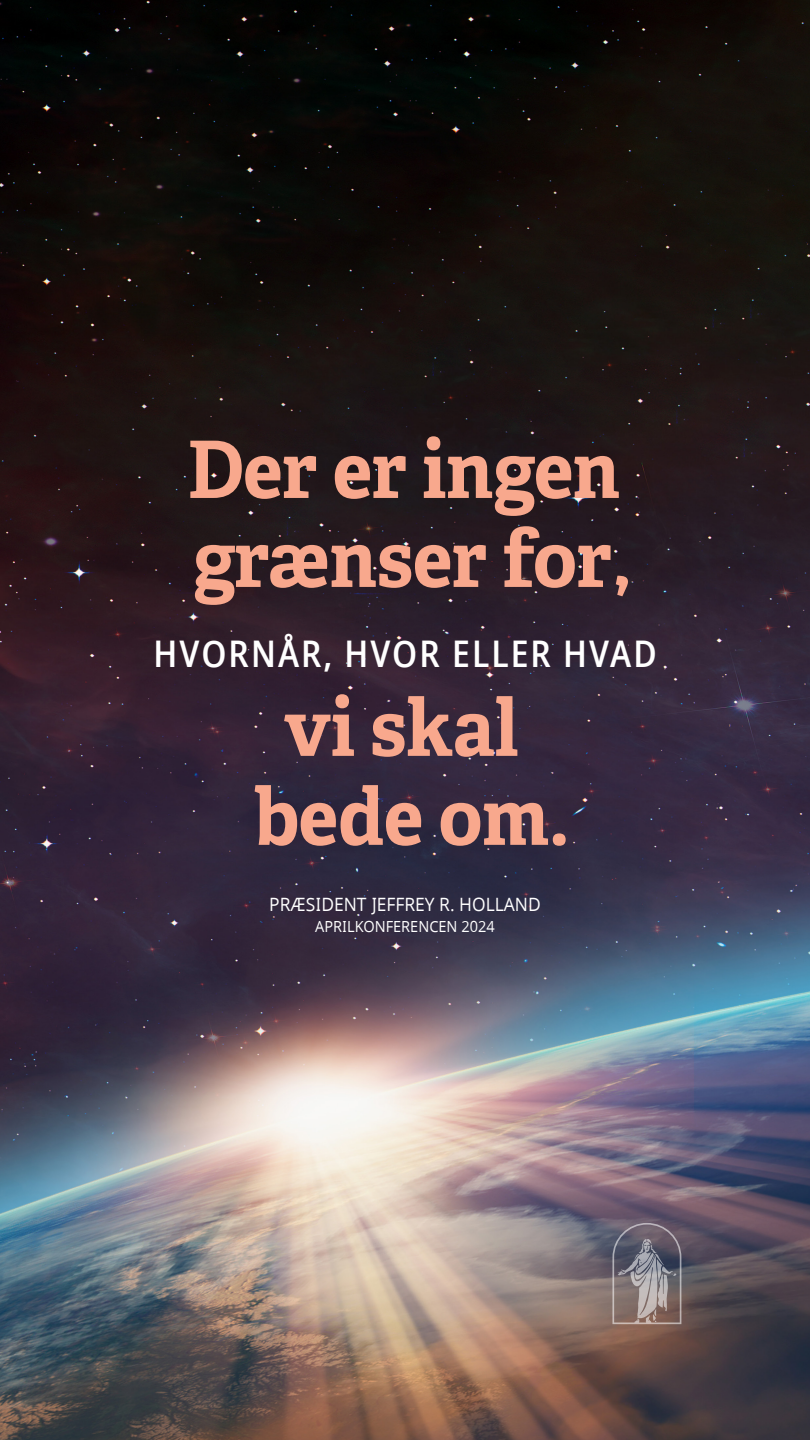
<style>
.page{position:relative;width:810px;height:1440px;background:#fff}
.page>*{position:absolute;margin:0;border:0;box-sizing:border-box;transform-origin:0 0}
.artcl4_p1_figure_image_aside_quote_first{font:700 79.12px/88.9px "Helam Slablds Lat";letter-spacing:-.005em;color:#f8a88d;scale:.95 1}
.artcl4_p1_figure_image_aside_quote_first-2{font:600 36.75px "Dots Solid Condlds Lat";letter-spacing:.06em;color:#fff;scale:.95 1}
.artcl4_p1_figure_image_aside_quote_citat{font:18.38px "Dots Solidlds Lat";color:#fff;scale:.95 1}
.small_para_white{font:15.3px "Dots Solidlds Lat";color:#fff;scale:.95 1}
</style>
<div class="page">
<img style="left:0;top:0;width:810px;height:1440px">
<svg style="left:612px;top:1223px;width:69px;height:101px;background:#7f767c"></svg>
<p class="artcl4_p1_figure_image_aside_quote_first" style="left:188px;top:424px;width:468px">Der er ingen grænser for,</p>
<p class="artcl4_p1_figure_image_aside_quote_first-2" style="left:154px;top:626px;width:531px">HVORNÅR, HVOR ELLER HVAD</p>
<p class="artcl4_p1_figure_image_aside_quote_first" style="left:254px;top:682px;width:334px;text-align:center">vi skal bede om.</p>
<p class="artcl4_p1_figure_image_aside_quote_citat" style="left:269px;top:891px;width:287px">PRÆSIDENT JEFFREY R. HOLLAND</p>
<p class="small_para_white" style="left:315px;top:916px;width:190px">APRILKONFERENCEN 2024</p>
</div>
